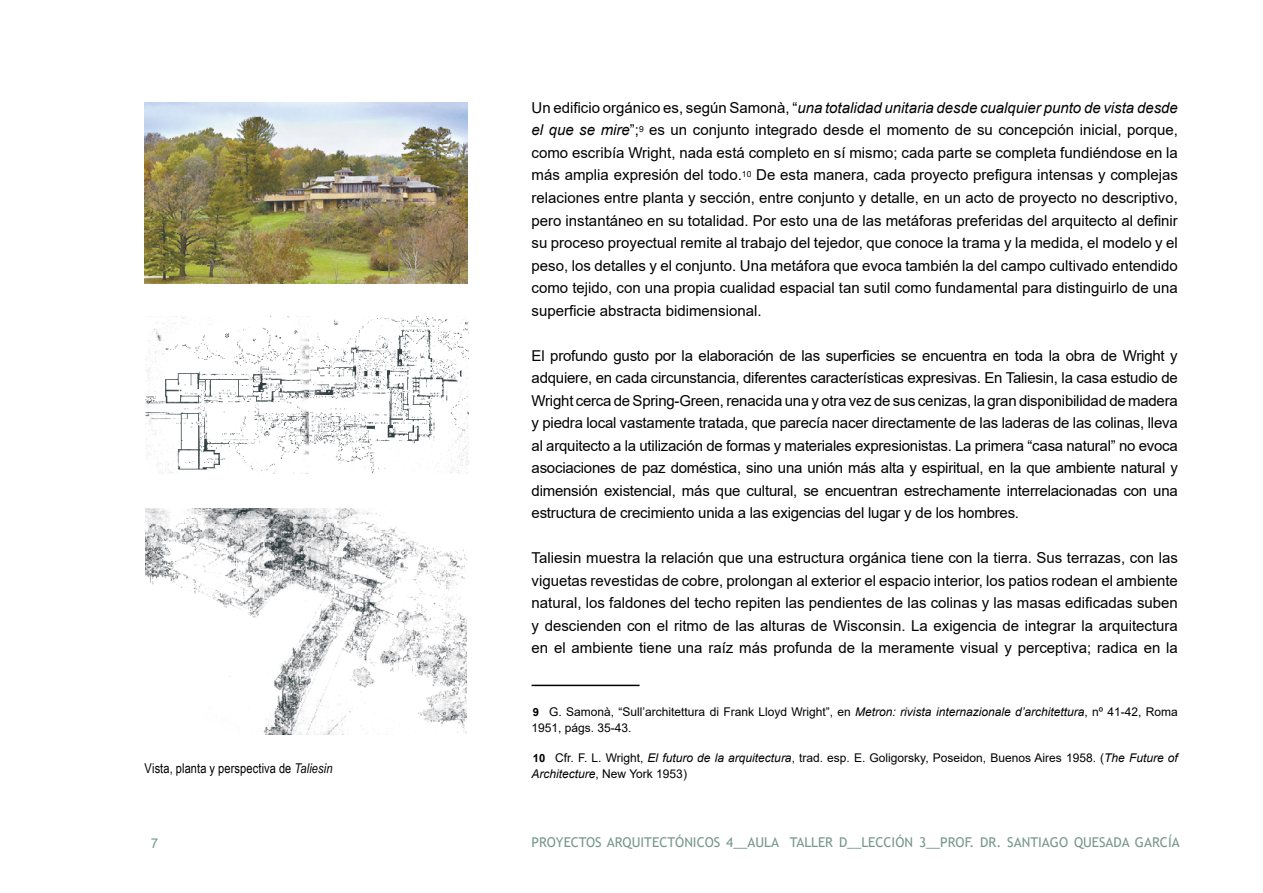
<style>
.page{position:relative;width:1263px;height:893px;background:#fff}
.page>*{position:absolute;margin:0;border:0;box-sizing:border-box;transform-origin:0 0}
.t1{font:15px/22.5px "Arial";color:#000;text-align:justify}
.t2{font:13.5px "Trebuchet MS";color:#78988b}
.t3{font:13.5px "Arial Narrow";letter-spacing:.005em;color:#000}
.t4{font:13.5px "Arial";color:#79998d}
.t5{font:12px/15.8px "Arial";color:#000}
.s1{font-style:italic}
.s2{font-weight:700;font-size:11.25px}
</style>
<div class="page">
<hr style="left:531px;top:685px;width:108px;height:1px;background:#000">
<img style="left:145px;top:102px;width:323px;height:182px">
<img style="left:145px;top:316px;width:323px;height:157px">
<img style="left:146px;top:509px;width:321px;height:226px">
<p class="t3" style="left:145px;top:758px;width:189px">Vista, planta y perspectiva de <span class="s1">Taliesin</span></p>
<p class="t1" style="left:531px;top:96px;width:648px">Un edificio orgánico es, según Samonà, “<span class="s1">una totalidad unitaria desde cualquier punto de vista desde el que se mire</span>”;<sup>9</sup> es un conjunto integrado desde el momento de su concepción inicial, porque, como escribía Wright, nada está completo en sí mismo; cada parte se completa fundiéndose en la más amplia expresión del todo.<sup>10</sup> De esta manera, cada proyecto prefigura intensas y complejas relaciones entre planta y sección, entre conjunto y detalle, en un acto de proyecto no descriptivo, pero instantáneo en su totalidad. Por esto una de las metáforas preferidas del arquitecto al definir su proceso proyectual remite al trabajo del tejedor, que conoce la trama y la medida, el modelo y el peso, los detalles y el conjunto. Una metáfora que evoca también la del campo cultivado entendido como tejido, con una propia cualidad espacial tan sutil como fundamental para distinguirlo de una superficie abstracta bidimensional.</p>
<p class="t1" style="left:531px;top:344px;width:648px">El profundo gusto por la elaboración de las superficies se encuentra en toda la obra de Wright y adquiere, en cada circunstancia, diferentes características expresivas. En Taliesin, la casa estudio de Wright cerca de Spring-Green, renacida una y otra vez de sus cenizas, la gran disponibilidad de madera y piedra local vastamente tratada, que parecía nacer directamente de las laderas de las colinas, lleva al arquitecto a la utilización de formas y materiales expresionistas. La primera “casa natural” no evoca asociaciones de paz doméstica, sino una unión más alta y espiritual, en la que ambiente natural y dimensión existencial, más que cultural, se encuentran estrechamente interrelacionadas con una estructura de crecimiento unida a las exigencias del lugar y de los hombres.</p>
<p class="t1" style="left:531px;top:546px;width:648px">Taliesin muestra la relación que una estructura orgánica tiene con la tierra. Sus terrazas, con las viguetas revestidas de cobre, prolongan al exterior el espacio interior, los patios rodean el ambiente natural, los faldones del techo repiten las pendientes de las colinas y las masas edificadas suben y descienden con el ritmo de las alturas de Wisconsin. La exigencia de integrar la arquitectura en el ambiente tiene una raíz más profunda de la meramente visual y perceptiva; radica en la</p>
<p class="t5" style="left:531px;top:704px;width:648px"><span class="s2">9</span> G. Samonà, “Sull’architettura di Frank Lloyd Wright”, en <span class="s1">Metron: rivista internazionale d’architettura</span>, nº 41-42, Roma<br>1951, págs. 35-43.</p>
<p class="t5" style="left:532px;top:750px;width:648px"><span class="s2">10</span> Cfr. F. L. Wright, <span class="s1">El futuro de la arquitectura</span>, trad. esp. E. Goligorsky, Poseidon, Buenos Aires 1958. (<span class="s1">The Future of<br>Architecture</span>, New York 1953)</p>
<p class="t4" style="left:151px;top:834px;width:9px">7</p>
<p class="t2" style="left:531px;top:833px;width:650px">PROYECTOS ARQUITECTÓNICOS 4__AULA TALLER D__LECCIÓN 3__PROF. DR. SANTIAGO QUESADA GARCÍA</p>
</div>
